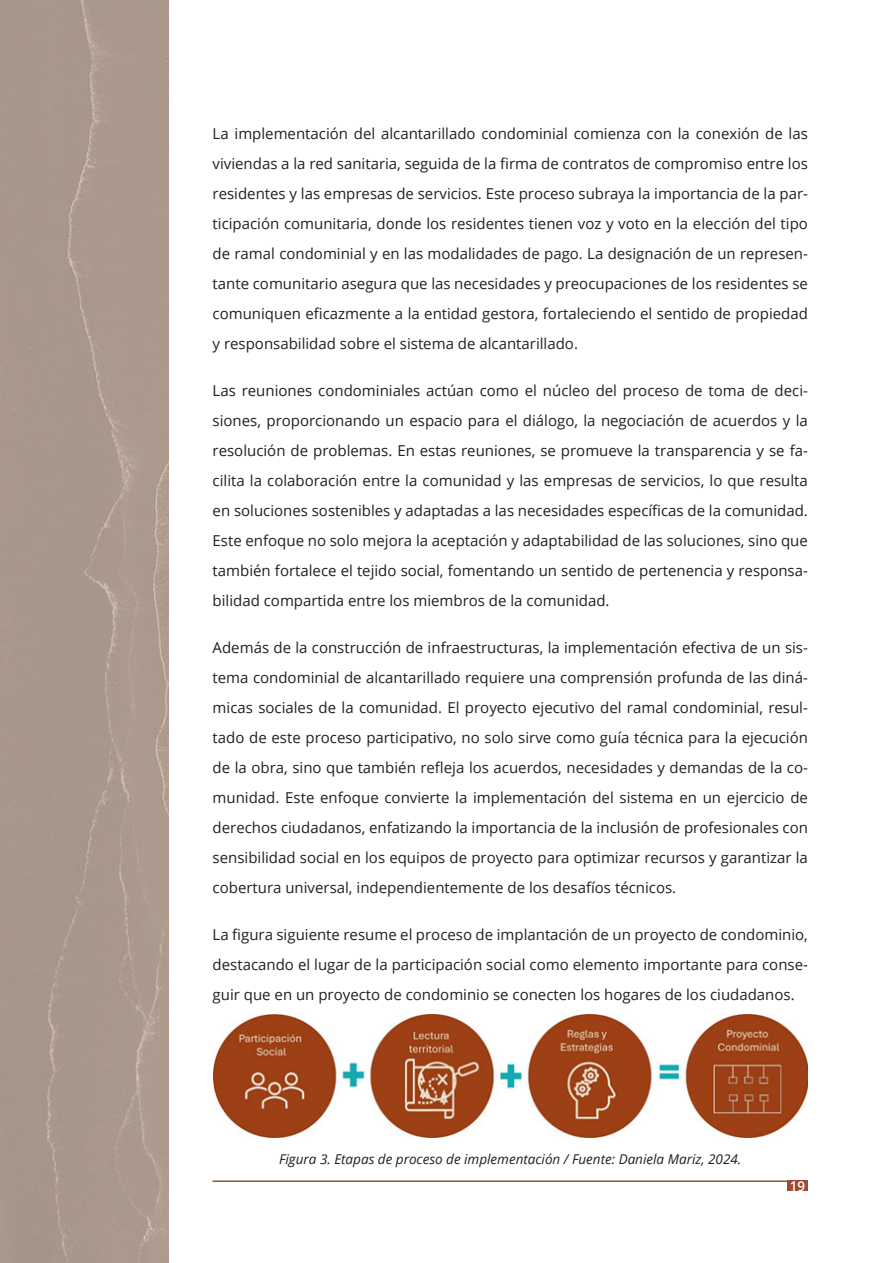
<style>
.page{position:relative;width:893px;height:1263px;background:#fff}
.page>*{position:absolute;margin:0;border:0;box-sizing:border-box;transform-origin:0 0}
.TEXTO_CORRIDO{font:15px/30px "Open Sans";color:#231f20;text-align:justify}
.TEXTO_FIGURAS{font:italic 13.5px "Open Sans";color:#231f20}
.t1{font:600 13.5px "Open Sans";color:#fff}
</style>
<div class="page">
<div style="left:787px;top:1180px;width:21px;height:11px;background:#9d4b32"></div>
<hr style="left:213px;top:1180px;width:574px;height:2px;background:#9d4b32">
<img style="left:213px;top:1014px;width:595px;height:124px">
<div style="left:0;top:0;width:169px;height:1263px;background:#a9988c"></div>
<p class="TEXTO_CORRIDO" style="left:213px;top:118px;width:597px">La implementación del alcantarillado condominial comienza con la conexión de las viviendas a la red sanitaria, seguida de la firma de contratos de compromiso entre los residentes y las empresas de servicios. Este proceso subraya la importancia de la par&shy;ticipación comunitaria, donde los residentes tienen voz y voto en la elección del tipo de ramal condominial y en las modalidades de pago. La designación de un represen&shy;tante comunitario asegura que las necesidades y preocupaciones de los residentes se comuniquen eficazmente a la entidad gestora, fortaleciendo el sentido de propiedad y responsabilidad sobre el sistema de alcantarillado.</p>
<p class="TEXTO_CORRIDO" style="left:213px;top:375px;width:597px">Las reuniones condominiales actúan como el núcleo del proceso de toma de deci&shy;siones, proporcionando un espacio para el diálogo, la negociación de acuerdos y la resolución de problemas. En estas reuniones, se promueve la transparencia y se fa&shy;cilita la colaboración entre la comunidad y las empresas de servicios, lo que resulta en soluciones sostenibles y adaptadas a las necesidades específicas de la comunidad.<br>Este enfoque no solo mejora la aceptación y adaptabilidad de las soluciones, sino que también fortalece el tejido social, fomentando un sentido de pertenencia y responsa&shy;bilidad compartida entre los miembros de la comunidad.</p>
<p class="TEXTO_CORRIDO" style="left:213px;top:632px;width:597px">Además de la construcción de infraestructuras, la implementación efectiva de un sis&shy;tema condominial de alcantarillado requiere una comprensión profunda de las diná&shy;micas sociales de la comunidad. El proyecto ejecutivo del ramal condominial, resul&shy;tado de este proceso participativo, no solo sirve como guía técnica para la ejecución de la obra, sino que también refleja los acuerdos, necesidades y demandas de la co&shy;munidad. Este enfoque convierte la implementación del sistema en un ejercicio de derechos ciudadanos, enfatizando la importancia de la inclusión de profesionales con sensibilidad social en los equipos de proyecto para optimizar recursos y garantizar la cobertura universal, independientemente de los desafíos técnicos.</p>
<p class="TEXTO_CORRIDO" style="left:213px;top:919px;width:597px">La figura siguiente resume el proceso de implantación de un proyecto de condominio, destacando el lugar de la participación social como elemento importante para conse&shy;guir que en un proyecto de condominio se conecten los hogares de los ciudadanos.</p>
<p class="TEXTO_FIGURAS" style="left:279px;top:1150px;width:464px">Figura 3. Etapas de proceso de implementación / Fuente: Daniela Mariz, 2024.</p>
<p class="t1" style="left:790px;top:1177px;width:17px">19</p>
</div>
